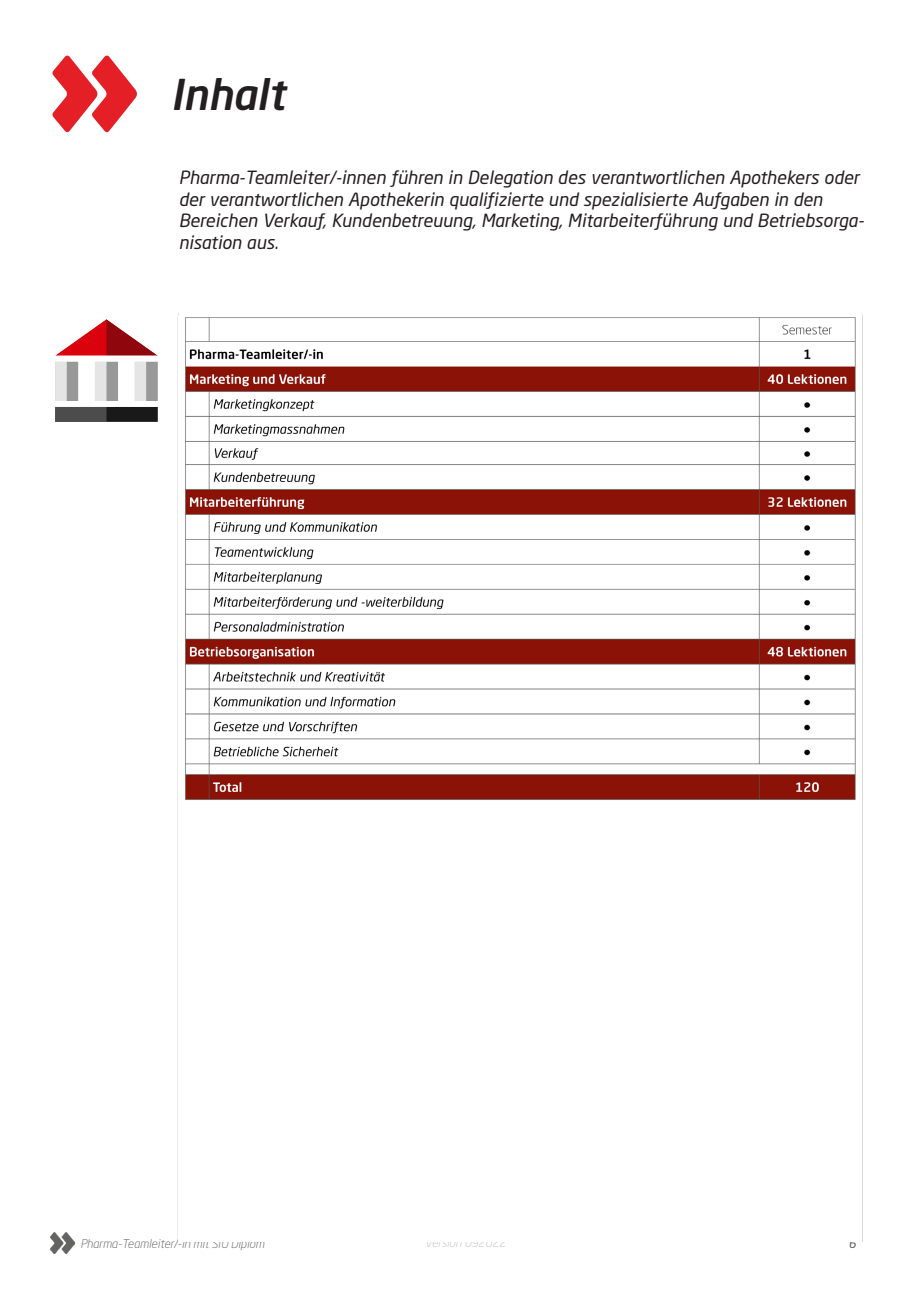
<style>
.page{position:relative;width:919px;height:1289px;background:#fff}
.page>*{position:absolute;margin:0;border:0;box-sizing:border-box;transform-origin:0 0}
.t1{font:italic 500 42px "Neo Sans W1 G";color:#231f20}
._06_Untertitel_roter{font:italic 18px/21.6px "Neo Sans W1 G";color:#231f20}
.t2{font:italic 300 12px "Neo Sans W1 G";color:#57585a}
.t3{font:italic 300 12px "Neo Sans W1 G";color:#bcbdc0}
.t4{font:italic 12px "Neo Sans W1 G";color:#57585a}
</style>
<div class="page">
<img style="left:51px;top:1232px;width:23px;height:21px">
<svg style="left:52px;top:56px;width:85px;height:76px"></svg>
<img style="left:150px;top:313px;width:713px;height:927px">
<img style="left:55px;top:319px;width:102px;height:102px">
<p class="t1" style="left:171px;top:68px;width:115px">Inhalt</p>
<p class="_06_Untertitel_roter" style="left:179px;top:166px;width:686px">Pharma-Teamleiter/-innen führen in Delegation des verantwortlichen Apothekers oder der verantwortlichen Apothekerin qualifizierte und spezialisierte Aufgaben in den Bereichen Verkauf, Kundenbetreuung, Marketing, Mitarbeiterführung und Betriebsorga&shy;nisation aus.</p>
<p class="t2" style="left:80px;top:1236px;width:185px">Pharma-Teamleiter/-in mit SIU Diplom</p>
<p class="t3" style="left:424px;top:1235px;width:83px">Version 092022</p>
<p class="t4" style="left:848px;top:1235px;width:9px">6</p>
</div>
